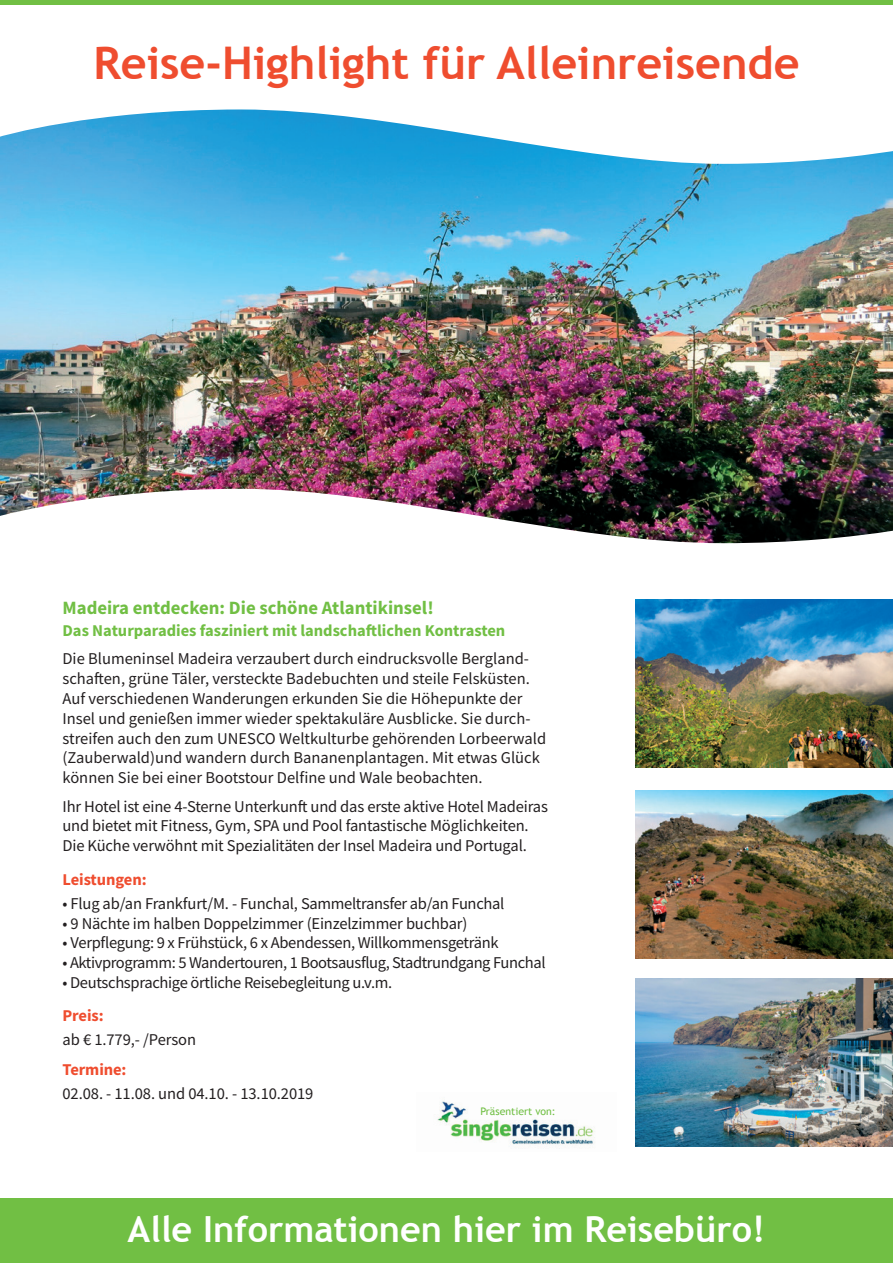
<style>
.page{position:relative;width:893px;height:1263px;background:#fff}
.page>*{position:absolute;margin:0;border:0;box-sizing:border-box;transform-origin:0 0}
.t1{font:700 45px "Trebuchet MS";color:#ef4d2f}
.t2{font:700 36px "Trebuchet MS";color:#fff}
.t3{font:700 18.75px "Source Sans Pro";color:#71bf44}
.t4{font:16.5px/19.8px "Source Sans Pro";letter-spacing:-.01em;color:#231f20}
.t5{font:700 16.5px "Source Sans Pro";color:#71bf44}
.t6{font:700 16.5px "Source Sans Pro";letter-spacing:-.005em;color:#ef4d2f}
.t7{font:10.5px "Trebuchet MS";color:#71bf44}
</style>
<div class="page">
<img style="left:0;top:164px;width:893px;height:325px">
<img style="left:0;top:489px;width:893px;height:11px">
<img style="left:0;top:500px;width:893px;height:44px">
<svg style="left:0;top:153px;width:893px;height:11px"></svg>
<svg style="left:0;top:4px;width:893px;height:149px"></svg>
<hr style="left:0;top:0;width:893px;height:4px;background:#71bf44">
<div style="left:0;top:33px;width:893px;height:64px;background:#fff"></div>
<img style="left:636px;top:600px;width:257px;height:167px">
<img style="left:636px;top:791px;width:257px;height:168px">
<img style="left:636px;top:978px;width:257px;height:168px">
<div style="left:0;top:1198px;width:893px;height:65px;background:#71bf44"></div>
<img style="left:437px;top:1100px;width:158px;height:49px">
<h1 class="t1" style="left:93px;top:35px;width:708px">Reise-Highlight für Alleinreisende</h1>
<p class="t3" style="left:63px;top:595px;width:373px">Madeira entdecken: Die schöne Atlantikinsel!</p>
<p class="t5" style="left:63px;top:619px;width:444px">Das Naturparadies fasziniert mit landschaftlichen Kontrasten</p>
<p class="t4" style="left:63px;top:649px;width:485px">Die Blumeninsel Madeira verzaubert durch eindrucksvolle Bergland&shy;schaften, grüne Täler, versteckte Badebuchten und steile Felsküsten.<br>Auf verschiedenen Wanderungen erkunden Sie die Höhepunkte der Insel und genießen immer wieder spektakuläre Ausblicke. Sie durch&shy;streifen auch den zum UNESCO Weltkulturbe gehörenden Lorbeerwald (Zauberwald)und wandern durch Bananenplantagen. Mit etwas Glück können Sie bei einer Bootstour Delfine und Wale beobachten.</p>
<p class="t4" style="left:63px;top:796px;width:487px">Ihr Hotel ist eine 4-Sterne Unterkunft und das erste aktive Hotel Madeiras und bietet mit Fitness, Gym, SPA und Pool fantastische Möglichkeiten.<br>Die Küche verwöhnt mit Spezialitäten der Insel Madeira und Portugal.</p>
<p class="t6" style="left:63px;top:868px;width:86px">Leistungen:</p>
<p class="t4" style="left:63px;top:893px;width:443px">• Flug ab/an Frankfurt/M. - Funchal, Sammeltransfer ab/an Funchal</p>
<p class="t4" style="left:63px;top:913px;width:406px">• 9 Nächte im halben Doppelzimmer (Einzelzimmer buchbar)</p>
<p class="t4" style="left:63px;top:933px;width:438px">• Verpflegung: 9 x Frühstück, 6 x Abendessen, Willkommensgetränk</p>
<p class="t4" style="left:63px;top:953px;width:485px">• Aktivprogramm: 5 Wandertouren, 1 Bootsausflug, Stadtrundgang Funchal</p>
<p class="t4" style="left:63px;top:972px;width:331px">• Deutschsprachige örtliche Reisebegleitung u.v.m.</p>
<p class="t6" style="left:63px;top:1005px;width:43px">Preis:</p>
<p class="t4" style="left:63px;top:1030px;width:135px">ab € 1.779,- /Person</p>
<p class="t6" style="left:63px;top:1058px;width:66px">Termine:</p>
<p class="t4" style="left:63px;top:1083px;width:252px">02.08. - 11.08. und 04.10. - 13.10.2019</p>
<p class="t7" style="left:480px;top:1105px;width:77px">Präsentiert von:</p>
<h2 class="t2" style="left:128px;top:1207px;width:639px">Alle Informationen hier im Reisebüro!</h2>
</div>
